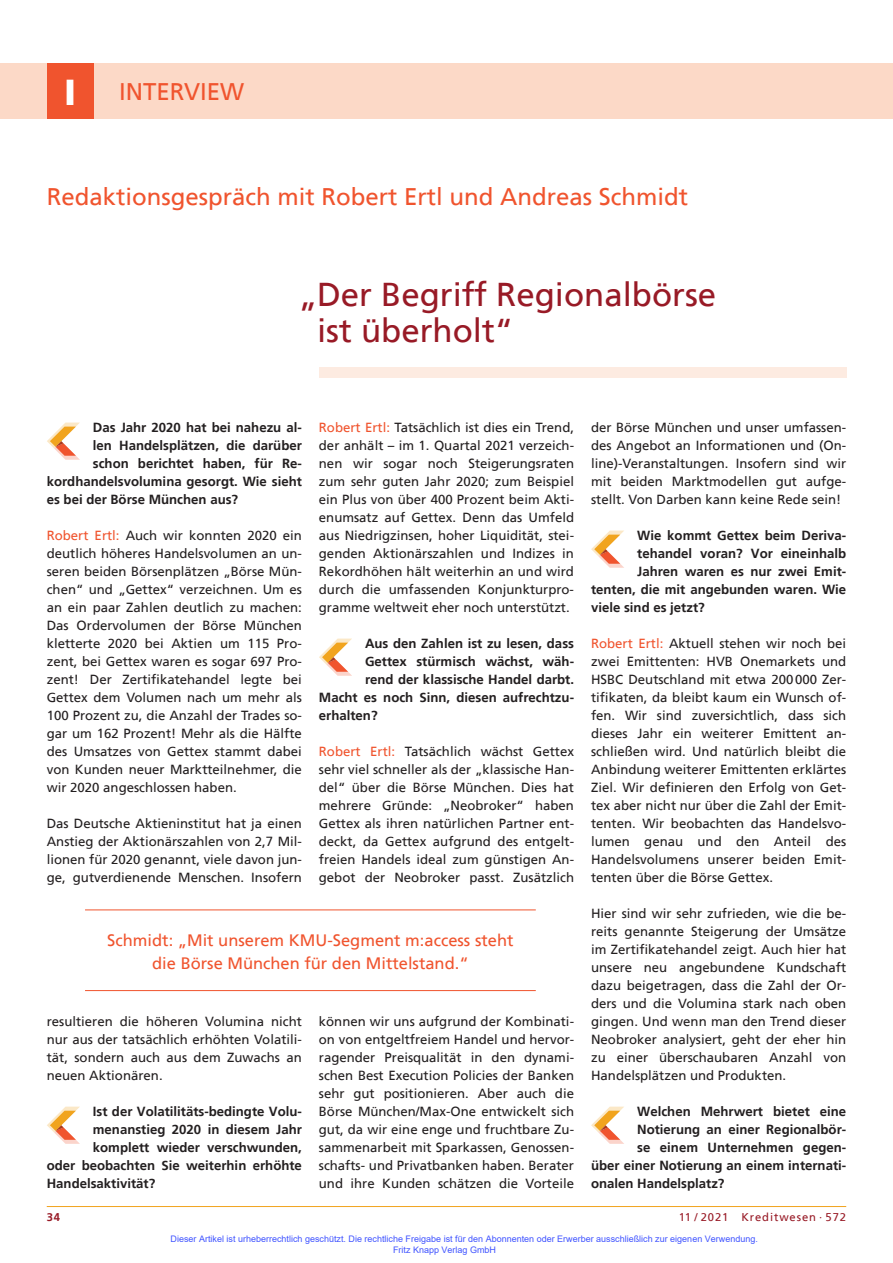
<style>
.page{position:relative;width:893px;height:1263px;background:#fff}
.page>*{position:absolute;margin:0;border:0;box-sizing:border-box;transform-origin:0 0}
.t1{font:33px/36px "Frutiger";color:#981a26}
.t2{font:24px "Frutiger";color:#f0542e}
.t3{font:16.5px/22.5px "Frutiger";color:#f0542e;text-align:center}
.t4{font:13.2px/18px "Frutiger";color:#231f20;text-align:justify}
.t5{font:700 13.2px "Frutiger";color:#231f20}
.t6{font:11.25px "Frutiger";letter-spacing:.08em;color:#981a26}
.t7{font:700 11.25px "Frutiger";color:#981a26}
.t8{font:9px/10.8px "Arial";color:#4054ff}
.s1{font-weight:900;font-size:36px;color:#fff}
.s2{color:#f0542e}
</style>
<div class="page">
<div style="left:0;top:64px;width:893px;height:55px;background:#fcd9c7"></div>
<div style="left:47px;top:64px;width:47px;height:55px;background:#f0542e"></div>
<div style="left:319px;top:368px;width:527px;height:10px;background:#fdebe1"></div>
<hr style="left:47px;top:1206px;width:799px;height:1px;background:#f1a31e">
<svg style="left:47px;top:422px;width:33px;height:38px"></svg>
<svg style="left:47px;top:1106px;width:33px;height:38px"></svg>
<svg style="left:319px;top:638px;width:33px;height:38px"></svg>
<svg style="left:591px;top:530px;width:33px;height:38px"></svg>
<svg style="left:591px;top:1106px;width:33px;height:38px"></svg>
<hr style="left:85px;top:909px;width:451px;height:1px;background:#f0542e">
<hr style="left:85px;top:990px;width:451px;height:1px;background:#f0542e">
<h2 class="t2" style="left:64px;top:81px;width:181px"><span class="s1">I</span> INTERVIEW</h2>
<h2 class="t2" style="left:47px;top:186px;width:643px">Redaktionsgespräch mit Robert Ertl und Andreas Schmidt</h2>
<h1 class="t1" style="left:317px;top:278px;width:401px;text-indent:-18px">„Der Begriff Regionalbörse ist überholt“</h1>
<p class="t5" style="left:93px;top:422px;width:210px">Das Jahr 2020 hat bei nahezu al-</p>
<p class="t5" style="left:93px;top:440px;width:210px">len Handelsplätzen, die darüber</p>
<p class="t5" style="left:93px;top:458px;width:210px">schon berichtet haben, für Re-</p>
<p class="t5" style="left:47px;top:476px;width:257px">kordhandelsvolumina gesorgt. Wie sieht</p>
<p class="t5" style="left:47px;top:494px;width:193px">es bei der Börse München aus?</p>
<p class="t4" style="left:47px;top:527px;width:257px"><span class="s2">Robert Ertl:</span> Auch wir konnten 2020 ein deutlich höheres Handelsvolumen an un&shy;seren beiden Börsenplätzen „Börse Mün&shy;chen“ und „Gettex“ verzeichnen. Um es an ein paar Zahlen deutlich zu machen:<br>Das Ordervolumen der Börse München kletterte 2020 bei Aktien um 115 Pro&shy;zent, bei Gettex waren es sogar 697 Pro&shy;zent! Der Zertifikatehandel legte bei Gettex dem Volumen nach um mehr als 100 Prozent zu, die Anzahl der Trades so&shy;gar um 162 Prozent! Mehr als die Hälfte des Umsatzes von Gettex stammt dabei von Kunden neuer Marktteilnehmer, die wir 2020 angeschlossen haben.</p>
<p class="t4" style="left:47px;top:815px;width:257px">Das Deutsche Aktieninstitut hat ja einen Anstieg der Aktionärszahlen von 2,7 Mil&shy;lionen für 2020 genannt, viele davon jun&shy;ge, gutverdienende Menschen. Insofern</p>
<p class="t4" style="left:319px;top:419px;width:257px"><span class="s2">Robert Ertl:</span> Tatsächlich ist dies ein Trend, der anhält – im 1. Quartal 2021 verzeich&shy;nen wir sogar noch Steigerungsraten zum sehr guten Jahr 2020; zum Beispiel ein Plus von über 400 Prozent beim Akti&shy;enumsatz auf Gettex. Denn das Umfeld aus Niedrigzinsen, hoher Liquidität, stei&shy;genden Aktionärszahlen und Indizes in Rekordhöhen hält weiterhin an und wird durch die umfassenden Konjunkturpro&shy;gramme weltweit eher noch unterstützt.</p>
<p class="t5" style="left:365px;top:638px;width:210px">Aus den Zahlen ist zu lesen, dass</p>
<p class="t5" style="left:365px;top:656px;width:210px">Gettex stürmisch wächst, wäh-</p>
<p class="t5" style="left:365px;top:674px;width:210px">rend der klassische Handel darbt.</p>
<p class="t5" style="left:319px;top:692px;width:257px">Macht es noch Sinn, diesen aufrechtzu-</p>
<p class="t5" style="left:319px;top:710px;width:60px">erhalten?</p>
<p class="t4" style="left:319px;top:743px;width:257px"><span class="s2">Robert Ertl:</span> Tatsächlich wächst Gettex sehr viel schneller als der „klassische Han&shy;del“ über die Börse München. Dies hat mehrere Gründe: „Neobroker“ haben Gettex als ihren natürlichen Partner ent&shy;deckt, da Gettex aufgrund des entgelt&shy;freien Handels ideal zum günstigen An&shy;gebot der Neobroker passt. Zusätzlich</p>
<p class="t3" style="left:107px;top:930px;width:408px">Schmidt: „Mit unserem KMU-Segment m:access steht die Börse München für den Mittelstand.“</p>
<p class="t4" style="left:47px;top:1013px;width:257px">resultieren die höheren Volumina nicht nur aus der tatsächlich erhöhten Volatili&shy;tät, sondern auch aus dem Zuwachs an neuen Aktionären.</p>
<p class="t5" style="left:93px;top:1106px;width:210px">Ist der Volatilitäts-bedingte Volu-</p>
<p class="t5" style="left:93px;top:1124px;width:210px">menanstieg 2020 in diesem Jahr</p>
<p class="t5" style="left:93px;top:1142px;width:210px">komplett wieder verschwunden,</p>
<p class="t5" style="left:47px;top:1160px;width:257px">oder beobachten Sie weiterhin erhöhte</p>
<p class="t5" style="left:47px;top:1178px;width:110px">Handelsaktivität?</p>
<p class="t4" style="left:319px;top:1013px;width:257px">können wir uns aufgrund der Kombinati&shy;on von entgeltfreiem Handel und hervor&shy;ragender Preisqualität in den dynami&shy;schen Best Execution Policies der Banken sehr gut positionieren. Aber auch die Börse München/Max-One entwickelt sich gut, da wir eine enge und fruchtbare Zu&shy;sammenarbeit mit Sparkassen, Genossen&shy;schafts- und Privatbanken haben. Berater und ihre Kunden schätzen die Vorteile</p>
<p class="t4" style="left:591px;top:419px;width:257px">der Börse München und unser umfassen&shy;des Angebot an Informationen und (On&shy;line)-Veranstaltungen. Insofern sind wir mit beiden Marktmodellen gut aufge&shy;stellt. Von Darben kann keine Rede sein!</p>
<p class="t5" style="left:637px;top:530px;width:210px">Wie kommt Gettex beim Deriva-</p>
<p class="t5" style="left:637px;top:548px;width:210px">tehandel voran? Vor eineinhalb</p>
<p class="t5" style="left:637px;top:566px;width:210px">Jahren waren es nur zwei Emit-</p>
<p class="t5" style="left:591px;top:584px;width:257px">tenten, die mit angebunden waren. Wie</p>
<p class="t5" style="left:591px;top:602px;width:115px">viele sind es jetzt?</p>
<p class="t4" style="left:591px;top:635px;width:257px"><span class="s2">Robert Ertl:</span> Aktuell stehen wir noch bei zwei Emittenten: HVB Onemarkets und HSBC Deutschland mit etwa 200000 Zer&shy;tifikaten, da bleibt kaum ein Wunsch of&shy;fen. Wir sind zuversichtlich, dass sich dieses Jahr ein weiterer Emittent an&shy;schließen wird. Und natürlich bleibt die Anbindung weiterer Emittenten erklärtes Ziel. Wir definieren den Erfolg von Get&shy;tex aber nicht nur über die Zahl der Emit&shy;tenten. Wir beobachten das Handelsvo&shy;lumen genau und den Anteil des Handelsvolumens unserer beiden Emit&shy;tenten über die Börse Gettex.</p>
<p class="t4" style="left:591px;top:905px;width:257px">Hier sind wir sehr zufrieden, wie die be&shy;reits genannte Steigerung der Umsätze im Zertifikatehandel zeigt. Auch hier hat unsere neu angebundene Kundschaft dazu beigetragen, dass die Zahl der Or&shy;ders und die Volumina stark nach oben gingen. Und wenn man den Trend dieser Neobroker analysiert, geht der eher hin zu einer überschaubaren Anzahl von Handelsplätzen und Produkten.</p>
<p class="t5" style="left:637px;top:1106px;width:210px">Welchen Mehrwert bietet eine</p>
<p class="t5" style="left:637px;top:1124px;width:210px">Notierung an einer Regionalbör-</p>
<p class="t5" style="left:637px;top:1142px;width:210px">se einem Unternehmen gegen-</p>
<p class="t5" style="left:591px;top:1160px;width:257px">über einer Notierung an einem internati-</p>
<p class="t5" style="left:591px;top:1178px;width:135px">onalen Handelsplatz?</p>
<p class="t7" style="left:47px;top:1211px;width:15px">34</p>
<p class="t6" style="left:679px;top:1211px;width:169px">11 / 2021 Kreditwesen · 572</p>
<p class="t8" style="left:393px;top:1233px;width:366px;text-indent:-223px">Dieser Artikel ist urheberrechtlich geschützt. Die rechtliche Freigabe ist für den Abonnenten oder Erwerber ausschließlich zur eigenen Verwendung.<br>Fritz Knapp Verlag GmbH</p>
</div>
